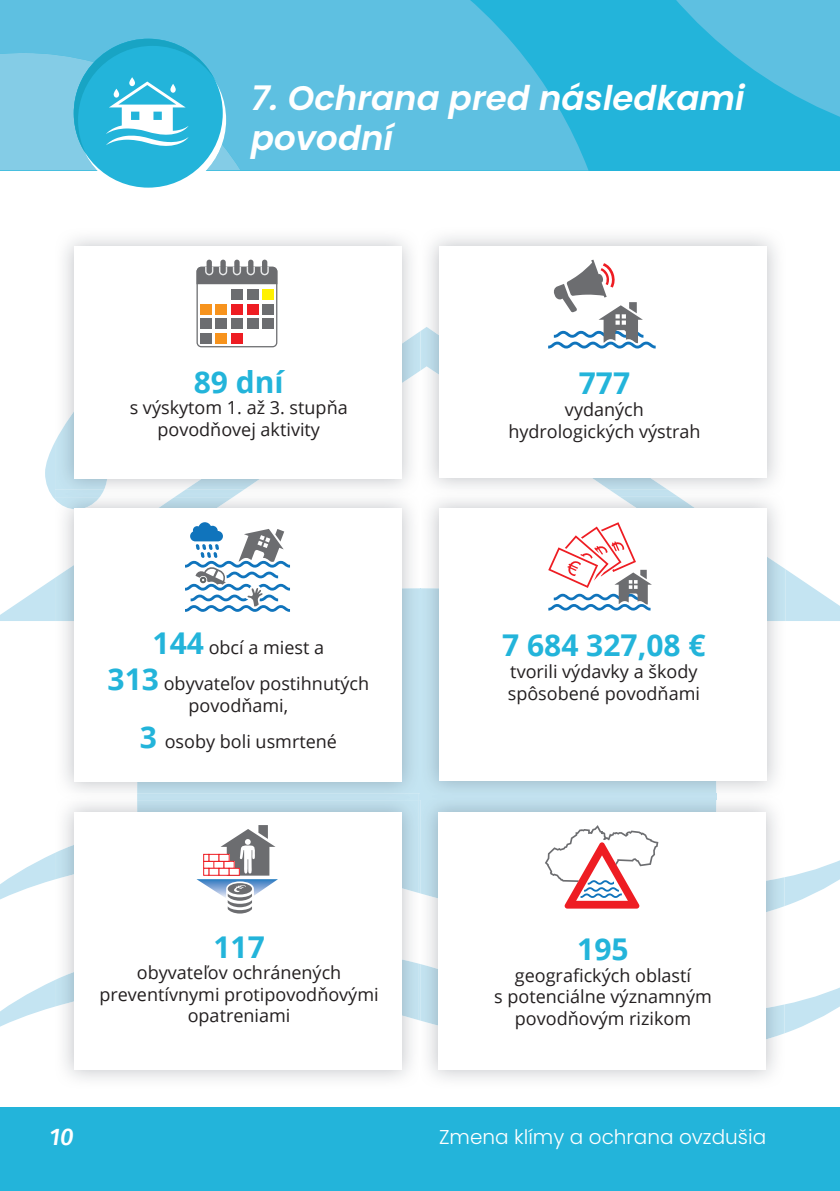
<style>
.page{position:relative;width:840px;height:1191px;background:#fff}
.page>*{position:absolute;margin:0;border:0;box-sizing:border-box;transform-origin:0 0}
.t1{font:italic 600 34px/40.8px "Poppins";color:#fff}
.t2{font:700 30px "Open Sans";color:#23b4da}
.t3{font:italic 500 24px "Fira Sans";color:#fff}
.t4{font:300 20px "Poppins";color:#fff}
.t5{font:18px/21.6px "Open Sans";color:#231f20;text-align:center}
.s1{font-weight:700;font-size:30px;color:#23b4da}
</style>
<div class="page">
<div style="left:0;top:1107px;width:839px;height:84px;background:#23b4da"></div>
<div style="left:0;top:0;width:839px;height:170px;background:#23b4da"></div>
<svg style="left:676px;top:0;width:163px;height:117px"></svg>
<div style="left:0;top:0;width:509px;height:39px;background:#5ec0e1"></div>
<div style="left:74px;top:39px;width:149px;height:149px;background:#23b4da;border-radius:50%"></div>
<svg style="left:0;top:39px;width:588px;height:132px"></svg>
<div style="left:114px;top:89px;width:5px;height:9px;background:#fff;border-radius:3px"></div>
<svg style="left:129px;top:77px;width:6px;height:9px"></svg>
<svg style="left:170px;top:84px;width:6px;height:9px"></svg>
<svg style="left:0;top:569px;width:839px;height:337px"></svg>
<svg style="left:0;top:980px;width:839px;height:53px"></svg>
<svg style="left:45px;top:442px;width:10px;height:57px"></svg>
<img style="left:55px;top:801px;width:730px;height:279px">
<img style="left:55px;top:498px;width:730px;height:303px">
<img style="left:55px;top:498px;width:44px;height:11px">
<div style="left:74px;top:509px;width:327px;height:273px;background:#fff"></div>
<img style="left:420px;top:498px;width:1px;height:295px">
<div style="left:438px;top:509px;width:328px;height:272px;background:#fff"></div>
<img style="left:421px;top:327px;width:246px;height:163px">
<img style="left:441px;top:490px;width:325px;height:8px">
<img style="left:609px;top:490px;width:69px;height:7px">
<div style="left:439px;top:247px;width:327px;height:231px;background:#fff"></div>
<img style="left:185px;top:331px;width:235px;height:159px">
<img style="left:55px;top:408px;width:52px;height:82px">
<img style="left:173px;top:490px;width:71px;height:8px">
<img style="left:55px;top:490px;width:49px;height:8px">
<img style="left:420px;top:331px;width:1px;height:39px">
<div style="left:74px;top:247px;width:327px;height:232px;background:#fff"></div>
<img style="left:55px;top:801px;width:363px;height:92px">
<img style="left:55px;top:940px;width:363px;height:80px">
<div style="left:74px;top:812px;width:327px;height:257px;background:#fff"></div>
<img style="left:420px;top:877px;width:364px;height:53px">
<img style="left:420px;top:964px;width:364px;height:93px">
<img style="left:418px;top:801px;width:2px;height:279px">
<img style="left:418px;top:963px;width:2px;height:57px">
<svg style="left:418px;top:793px;width:3px;height:8px"></svg>
<div style="left:437px;top:812px;width:328px;height:257px;background:#fff"></div>
<svg style="left:196px;top:267px;width:81px;height:80px"></svg>
<div style="left:206px;top:260px;width:6px;height:14px;background:#6c6d70;border-radius:3px"></div>
<div style="left:220px;top:260px;width:6px;height:14px;background:#6c6d70;border-radius:3px"></div>
<div style="left:234px;top:260px;width:5px;height:14px;background:#6c6d70;border-radius:3px"></div>
<div style="left:248px;top:260px;width:5px;height:14px;background:#6c6d70;border-radius:3px"></div>
<div style="left:262px;top:260px;width:5px;height:14px;background:#6c6d70;border-radius:3px"></div>
<div style="left:231px;top:290px;width:12px;height:10px;background:#6c6d70"></div>
<div style="left:246px;top:290px;width:12px;height:10px;background:#6c6d70"></div>
<div style="left:262px;top:290px;width:12px;height:10px;background:#fff101"></div>
<div style="left:200px;top:304px;width:12px;height:11px;background:#f7931d"></div>
<div style="left:215px;top:304px;width:12px;height:11px;background:#f7931d"></div>
<div style="left:231px;top:304px;width:12px;height:11px;background:#ee1d23"></div>
<div style="left:246px;top:304px;width:12px;height:11px;background:#ee1d23"></div>
<div style="left:262px;top:304px;width:12px;height:11px;background:#6c6d70"></div>
<div style="left:200px;top:319px;width:12px;height:10px;background:#6c6d70"></div>
<div style="left:215px;top:319px;width:12px;height:10px;background:#6c6d70"></div>
<div style="left:231px;top:319px;width:12px;height:10px;background:#6c6d70"></div>
<div style="left:246px;top:319px;width:12px;height:10px;background:#6c6d70"></div>
<div style="left:262px;top:319px;width:12px;height:10px;background:#6c6d70"></div>
<div style="left:200px;top:333px;width:12px;height:10px;background:#6c6d70"></div>
<div style="left:215px;top:333px;width:12px;height:10px;background:#f7931d"></div>
<div style="left:231px;top:333px;width:12px;height:10px;background:#ee1d23"></div>
<svg style="left:548px;top:260px;width:107px;height:88px"></svg>
<svg style="left:185px;top:522px;width:105px;height:90px"></svg>
<svg style="left:548px;top:522px;width:103px;height:88px"></svg>
<svg style="left:196px;top:825px;width:82px;height:88px"></svg>
<div style="left:203px;top:861px;width:11px;height:7px;background:#fff"></div>
<div style="left:203px;top:861px;width:11px;height:7px;border:1px solid #ee1d23"></div>
<div style="left:214px;top:861px;width:10px;height:7px;background:#fff"></div>
<div style="left:213px;top:861px;width:11px;height:7px;border:1px solid #ee1d23"></div>
<div style="left:224px;top:861px;width:10px;height:7px;background:#fff"></div>
<div style="left:223px;top:861px;width:11px;height:7px;border:1px solid #ee1d23"></div>
<div style="left:209px;top:868px;width:10px;height:7px;background:#fff"></div>
<div style="left:208px;top:868px;width:11px;height:7px;border:1px solid #ee1d23"></div>
<div style="left:203px;top:868px;width:6px;height:7px;background:#fff"></div>
<div style="left:203px;top:868px;width:6px;height:7px;border:1px solid #ee1d23"></div>
<div style="left:219px;top:868px;width:10px;height:7px;background:#fff"></div>
<div style="left:218px;top:868px;width:11px;height:7px;border:1px solid #ee1d23"></div>
<div style="left:229px;top:868px;width:10px;height:7px;background:#fff"></div>
<div style="left:228px;top:868px;width:12px;height:7px;border:1px solid #ee1d23"></div>
<div style="left:209px;top:854px;width:10px;height:7px;background:#fff"></div>
<div style="left:208px;top:854px;width:11px;height:7px;border:1px solid #ee1d23"></div>
<div style="left:203px;top:854px;width:6px;height:7px;background:#fff"></div>
<div style="left:203px;top:854px;width:6px;height:7px;border:1px solid #ee1d23"></div>
<div style="left:219px;top:854px;width:10px;height:7px;background:#fff"></div>
<div style="left:218px;top:854px;width:11px;height:7px;border:1px solid #ee1d23"></div>
<svg style="left:545px;top:825px;width:113px;height:83px"></svg>
<h1 class="t1" style="left:251px;top:81px;width:495px">7. Ochrana pred následkami povodní</h1>
<h2 class="t2" style="left:194px;top:360px;width:91px">89 dní</h2>
<p class="t5" style="left:130px;top:396px;width:219px">s výskytom 1. až 3. stupňa povodňovej aktivity</p>
<p class="t5" style="left:108px;top:629px;width:263px;line-height:36px"><span class="s1">144</span> obcí a miest a<br><span class="s1">313</span> obyvateľov postihnutých</p>
<p class="t5" style="left:140px;top:686px;width:199px;line-height:36px">povodňami,<br><span class="s1">3</span> osoby boli usmrtené</p>
<h2 class="t2" style="left:213px;top:925px;width:53px">117</h2>
<p class="t5" style="left:99px;top:961px;width:280px">obyvateľov ochránených preventívnymi protipovodňovými opatreniami</p>
<h2 class="t2" style="left:578px;top:362px;width:53px">777</h2>
<p class="t5" style="left:508px;top:398px;width:194px">vydaných hydrologických výstrah</p>
<h2 class="t2" style="left:502px;top:624px;width:205px">7 684 327,08 €</h2>
<p class="t5" style="left:507px;top:660px;width:194px;text-align:left">tvorili výdavky a škody spôsobené povodňami</p>
<h2 class="t2" style="left:577px;top:928px;width:53px">195</h2>
<p class="t5" style="left:494px;top:964px;width:219px">geografických oblastí<br>s potenciálne významným povodňovým rizikom</p>
<h3 class="t3" style="left:50px;top:1123px;width:26px">10</h3>
<p class="t4" style="left:439px;top:1125px;width:328px">Zmena klímy a ochrana ovzdušia</p>
</div>
